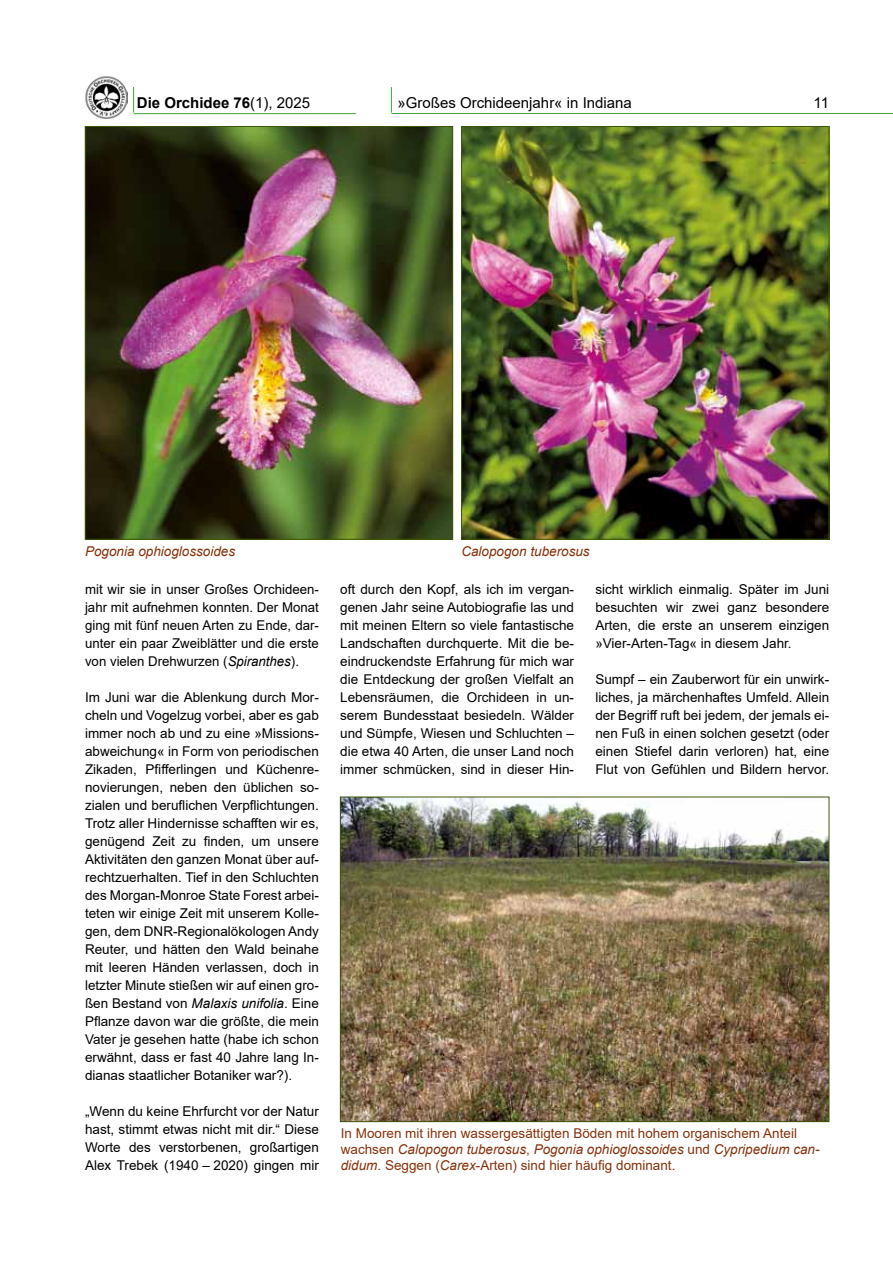
<style>
.page{position:relative;width:893px;height:1263px;background:#fff}
.page>*{position:absolute;margin:0;border:0;box-sizing:border-box;transform-origin:0 0}
.t1{font:15px "Arial";color:#000}
.t2{font:700 15px "Arial";color:#000}
.t3{font:13.5px/18px "Arial";color:#000;text-align:justify}
.t4{font:13.5px/16.2px "Arial";color:#85320c}
.t5{font:italic 13.5px "Arial";color:#85320c}
.s1{font-weight:400}
.s2{font-style:italic}
</style>
<div class="page">
<img style="left:85px;top:77px;width:42px;height:41px">
<svg style="left:391px;top:87px;width:1px;height:26px"></svg>
<hr style="left:392px;top:113px;width:501px;height:1px;background:#3fa535">
<hr style="left:134px;top:113px;width:222px;height:1px;background:#3fa535">
<svg style="left:133px;top:87px;width:1px;height:26px"></svg>
<img style="left:342px;top:799px;width:485px;height:321px">
<div style="left:340px;top:797px;width:489px;height:325px;border:1px solid #3e560a"></div>
<img style="left:87px;top:128px;width:364px;height:409px">
<div style="left:85px;top:126px;width:368px;height:413px;border:1px solid #3e560a"></div>
<img style="left:463px;top:128px;width:364px;height:409px">
<div style="left:461px;top:126px;width:368px;height:413px;border:1px solid #3e560a"></div>
<p class="t2" style="left:137px;top:92px;width:175px">Die Orchidee 76<span class="s1">(1), 2025</span></p>
<p class="t1" style="left:398px;top:93px;width:236px">»Großes Orchideenjahr« in Indiana</p>
<p class="t1" style="left:814px;top:92px;width:17px">11</p>
<p class="t5" style="left:85px;top:542px;width:152px">Pogonia ophioglossoides</p>
<p class="t5" style="left:461px;top:542px;width:130px">Calopogon tuberosus</p>
<p class="t3" style="left:85px;top:580px;width:235px">mit wir sie in unser Großes Orchideen&shy;jahr mit aufnehmen konnten. Der Monat ging mit fünf neuen Arten zu Ende, dar&shy;unter ein paar Zweiblätter und die erste von vielen Drehwurzen (<span class="s2">Spiranthes</span>).</p>
<p class="t3" style="left:85px;top:688px;width:235px">Im Juni war die Ablenkung durch Mor&shy;cheln und Vogelzug vorbei, aber es gab immer noch ab und zu eine »Missions&shy;abweichung« in Form von periodischen Zikaden, Pfifferlingen und Küchenre&shy;novierungen, neben den üblichen so&shy;zialen und beruflichen Verpflichtungen.<br>Trotz aller Hindernisse schafften wir es, genügend Zeit zu finden, um unsere Aktivitäten den ganzen Monat über auf&shy;rechtzuerhalten. Tief in den Schluchten des Morgan-Monroe State Forest arbei&shy;teten wir einige Zeit mit unserem Kolle&shy;gen, dem DNR-Regionalökologen Andy Reuter, und hätten den Wald beinahe mit leeren Händen verlassen, doch in letzter Minute stießen wir auf einen gro&shy;ßen Bestand von <span class="s2">Malaxis unifolia</span>. Eine Pflanze davon war die größte, die mein Vater je gesehen hatte (habe ich schon erwähnt, dass er fast 40 Jahre lang In&shy;dianas staatlicher Botaniker war?).</p>
<p class="t3" style="left:85px;top:1102px;width:235px">„Wenn du keine Ehrfurcht vor der Natur hast, stimmt etwas nicht mit dir.“ Diese Worte des verstorbenen, großartigen Alex Trebek (1940 – 2020) gingen mir</p>
<p class="t3" style="left:340px;top:580px;width:235px">oft durch den Kopf, als ich im vergan&shy;genen Jahr seine Autobiografie las und mit meinen Eltern so viele fantastische Landschaften durchquerte. Mit die be&shy;eindruckendste Erfahrung für mich war die Entdeckung der großen Vielfalt an Lebensräumen, die Orchideen in un&shy;serem Bundesstaat besiedeln. Wälder und Sümpfe, Wiesen und Schluchten – die etwa 40 Arten, die unser Land noch immer schmücken, sind in dieser Hin-</p>
<p class="t3" style="left:595px;top:580px;width:235px">sicht wirklich einmalig. Später im Juni besuchten wir zwei ganz besondere Arten, die erste an unserem einzigen »Vier-Arten-Tag« in diesem Jahr.</p>
<p class="t3" style="left:595px;top:670px;width:235px">Sumpf – ein Zauberwort für ein unwirk&shy;liches, ja märchenhaftes Umfeld. Allein der Begriff ruft bei jedem, der jemals ei&shy;nen Fuß in einen solchen gesetzt (oder einen Stiefel darin verloren) hat, eine Flut von Gefühlen und Bildern hervor.</p>
<p class="t4" style="left:341px;top:1125px;width:480px">In Mooren mit ihren wassergesättigten Böden mit hohem organischem Anteil wachsen <span class="s2">Calopogon tuberosus</span>, <span class="s2">Pogonia ophioglossoides</span> und <span class="s2">Cypripedium can&shy;didum</span>. Seggen (<span class="s2">Carex</span>-Arten) sind hier häufig dominant.</p>
</div>
